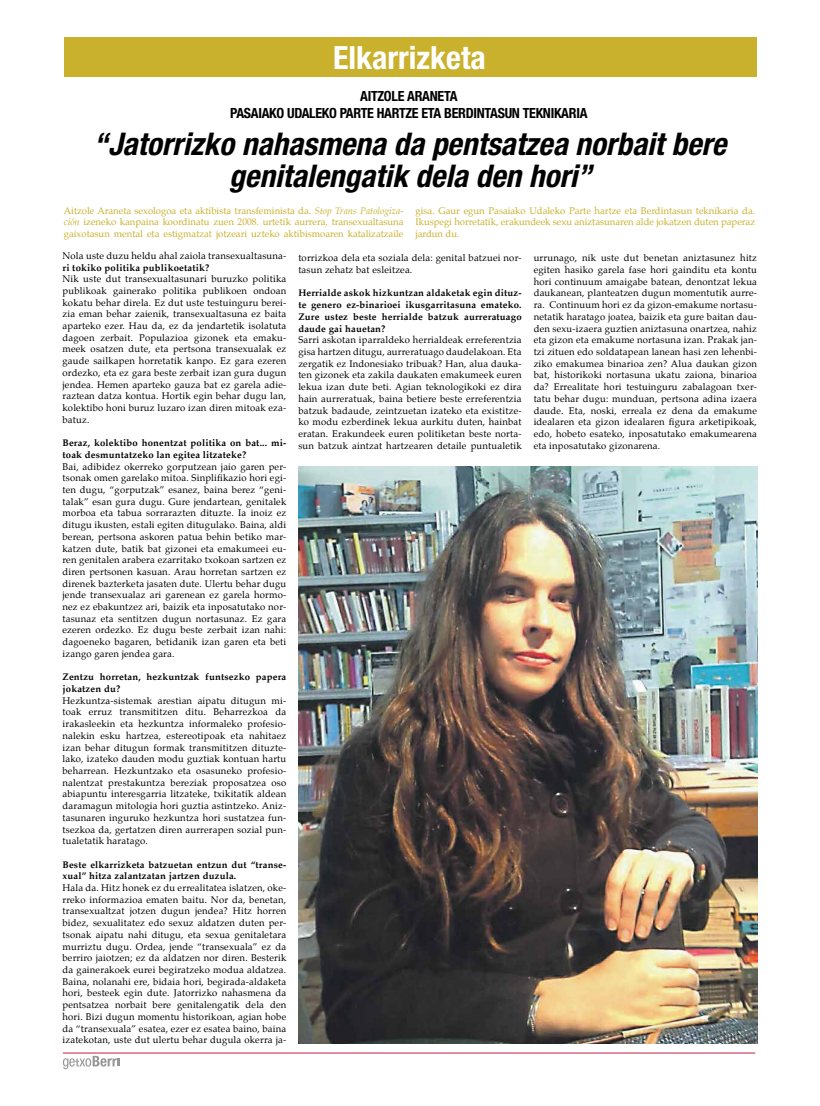
<style>
.page{position:relative;width:820px;height:1106px;background:#fff}
.page>*{position:absolute;margin:0;border:0;box-sizing:border-box;transform-origin:0 0}
.t1{font:700 condensed 32px "Helvetica Neue";color:#fff}
.t2{font:italic 700 condensed 31.3px/31.3px "Helvetica Neue";color:#000;text-align:center}
.t3{font:700 condensed 14px/16.8px "Helvetica Neue";letter-spacing:-.02em;color:#000;text-align:center}
.t4{font:9.5px/11.7px "Palatino";letter-spacing:.02em;color:#000;text-align:justify}
.t5{font:700 9.5px/11.7px "Palatino";letter-spacing:.02em;color:#000}
.t6{font:9.5px/11.5px "Palatino";color:#c9b12e;text-align:justify}
.s1{font-style:italic}
</style>
<div class="page">
<svg style="left:63px;top:1055px;width:56px;height:14px"></svg>
<hr style="left:63px;top:1052px;width:691px;height:1px;background:#c01f48">
<div style="left:64px;top:38px;width:692px;height:39px;background:#c9b12e"></div>
<img style="left:298px;top:466px;width:458px;height:577px">
<h1 class="t1" style="left:333px;top:39px;width:154px">Elkarrizketa</h1>
<h3 class="t3" style="left:230px;top:88px;width:358px">AITZOLE ARANETA<br>PASAIAKO UDALEKO PARTE HARTZE ETA BERDINTASUN TEKNIKARIA</h3>
<h2 class="t2" style="left:93px;top:128px;width:634px">“Jatorrizko nahasmena da pentsatzea norbait bere genitalengatik dela den hori”</h2>
<p class="t6" style="left:64px;top:205px;width:341px">Aitzole Araneta sexologoa eta aktibista transfeminista da. <span class="s1">Stop Trans Patologiza&shy;ción</span> izeneko kanpaina koordinatu zuen 2008. urtetik aurrera, transexualtasuna gaixotasun mental eta estigmatzat jotzeari uzteko aktibismoaren katalizatzaile</p>
<p class="t6" style="left:415px;top:205px;width:341px">gisa. Gaur egun Pasaiako Udaleko Parte hartze eta Berdintasun teknikaria da.<br>Ikuspegi horretatik, erakundeek sexu aniztasunaren alde jokatzen duten paperaz jardun du.</p>
<p class="t4" style="left:62px;top:250px;width:225px">Nola uste duzu heldu ahal zaiola transexualtasuna-</p>
<p class="t5" style="left:62px;top:261px;width:148px">ri tokiko politika publikoetatik?</p>
<p class="t4" style="left:62px;top:273px;width:225px">Nik uste dut transexualtasunari buruzko politika publikoak gainerako politika publikoen ondoan kokatu behar direla. Ez dut uste testuinguru berei&shy;zia eman behar zaienik, transexualtasuna ez baita aparteko ezer. Hau da, ez da jendartetik isolatuta dagoen zerbait. Populazioa gizonek eta emaku&shy;meek osatzen dute, eta pertsona transexualak ez gaude sailkapen horretatik kanpo. Ez gara ezeren ordezko, eta ez gara beste zerbait izan gura dugun jendea. Hemen aparteko gauza bat ez garela adie&shy;raztean datza kontua. Hortik egin behar dugu lan, kolektibo honi buruz luzaro izan diren mitoak eza&shy;batuz.</p>
<p class="t5" style="left:62px;top:437px;width:225px">Beraz, kolektibo honentzat politika on bat... mi&shy;toak desmuntatzeko lan egitea litzateke?</p>
<p class="t4" style="left:62px;top:460px;width:225px">Bai, adibidez okerreko gorputzean jaio garen per&shy;tsonak omen garelako mitoa. Sinplifikazio hori egi&shy;ten dugu, “gorputzak” esanez, baina berez “geni&shy;talak” esan gura dugu. Gure jendartean, genitalek morboa eta tabua sorrarazten dituzte. Ia inoiz ez ditugu ikusten, estali egiten ditugulako. Baina, aldi berean, pertsona askoren patua behin betiko mar&shy;katzen dute, batik bat gizonei eta emakumeei eu&shy;ren genitalen arabera ezarritako txokoan sartzen ez diren pertsonen kasuan. Arau horretan sartzen ez direnek bazterketa jasaten dute. Ulertu behar dugu jende transexualaz ari garenean ez garela hormo&shy;nez ez ebakuntzez ari, baizik eta inposatutako nor&shy;tasunaz eta sentitzen dugun nortasunaz. Ez gara ezeren ordezko. Ez dugu beste zerbait izan nahi: dagoeneko bagaren, betidanik izan garen eta beti izango garen jendea gara.</p>
<p class="t5" style="left:62px;top:671px;width:225px">Zentzu horretan, hezkuntzak funtsezko papera jokatzen du?</p>
<p class="t4" style="left:62px;top:694px;width:225px">Hezkuntza-sistemak arestian aipatu ditugun mi&shy;toak erruz transmititzen ditu. Beharrezkoa da irakasleekin eta hezkuntza informaleko profesio&shy;nalekin esku hartzea, estereotipoak eta nahitaez izan behar ditugun formak transmititzen dituzte&shy;lako, izateko dauden modu guztiak kontuan hartu beharrean. Hezkuntzako eta osasuneko profesio&shy;nalentzat prestakuntza bereziak proposatzea oso abiapuntu interesgarria litzateke, txikitatik aldean daramagun mitologia hori guztia astintzeko. Aniz&shy;tasunaren inguruko hezkuntza hori sustatzea fun&shy;tsezkoa da, gertatzen diren aurrerapen sozial pun&shy;tualetatik haratago.</p>
<p class="t5" style="left:62px;top:858px;width:225px">Beste elkarrizketa batzuetan entzun dut “transe&shy;xual” hitza zalantzatan jartzen duzula.</p>
<p class="t4" style="left:62px;top:882px;width:225px">Hala da. Hitz honek ez du errealitatea islatzen, oke&shy;rreko informazioa ematen baitu. Nor da, benetan, transexualtzat jotzen dugun jendea? Hitz horren bidez, sexualitatez edo sexuz aldatzen duten per&shy;tsonak aipatu nahi ditugu, eta sexua genitaletara murriztu dugu. Ordea, jende “transexuala” ez da berriro jaiotzen; ez da aldatzen nor diren. Besterik da gainerakoek eurei begiratzeko modua aldatzea.<br>Baina, nolanahi ere, bidaia hori, begirada-aldaketa hori, besteek egin dute. Jatorrizko nahasmena da pentsatzea norbait bere genitalengatik dela den hori. Bizi dugun momentu historikoan, agian hobe da “transexuala” esatea, ezer ez esatea baino, baina izatekotan, uste dut ulertu behar dugula okerra ja-</p>
<p class="t4" style="left:298px;top:252px;width:225px">torrizkoa dela eta soziala dela: genital batzuei nor&shy;tasun zehatz bat esleitzea.</p>
<p class="t5" style="left:298px;top:287px;width:225px;text-align:justify">Herrialde askok hizkuntzan aldaketak egin dituz&shy;te genero ez-binarioei ikusgarritasuna emateko.<br>Zure ustez beste herrialde batzuk aurreratuago daude gai hauetan?</p>
<p class="t4" style="left:298px;top:334px;width:225px">Sarri askotan iparraldeko herrialdeak erreferentzia gisa hartzen ditugu, aurreratuago daudelakoan. Eta zergatik ez Indonesiako tribuak? Han, alua dauka&shy;ten gizonek eta zakila daukaten emakumeek euren lekua izan dute beti. Agian teknologikoki ez dira hain aurreratuak, baina betiere beste erreferentzia batzuk badaude, zeintzuetan izateko eta existitze&shy;ko modu ezberdinek lekua aurkitu duten, hainbat eratan. Erakundeek euren politiketan beste norta&shy;sun batzuk aintzat hartzearen detaile puntualetik</p>
<p class="t4" style="left:533px;top:252px;width:225px">urrunago, nik uste dut benetan aniztasunez hitz egiten hasiko garela fase hori gainditu eta kontu hori continuum amaigabe batean, denontzat lekua daukanean, planteatzen dugun momentutik aurre&shy;ra. Continuum hori ez da gizon-emakume nortasu&shy;netatik haratago joatea, baizik eta gure baitan dau&shy;den sexu-izaera guztien aniztasuna onartzea, nahiz eta gizon eta emakume nortasuna izan. Prakak jan&shy;tzi zituen edo soldatapean lanean hasi zen lehenbi&shy;ziko emakumea binarioa zen? Alua daukan gizon bat, historikoki nortasuna ukatu zaiona, binarioa da? Errealitate hori testuinguru zabalagoan txer&shy;tatu behar dugu: munduan, pertsona adina izaera daude. Eta, noski, erreala ez dena da emakume idealaren eta gizon idealaren figura arketipikoak, edo, hobeto esateko, inposatutako emakumearena eta inposatutako gizonarena.</p>
</div>
